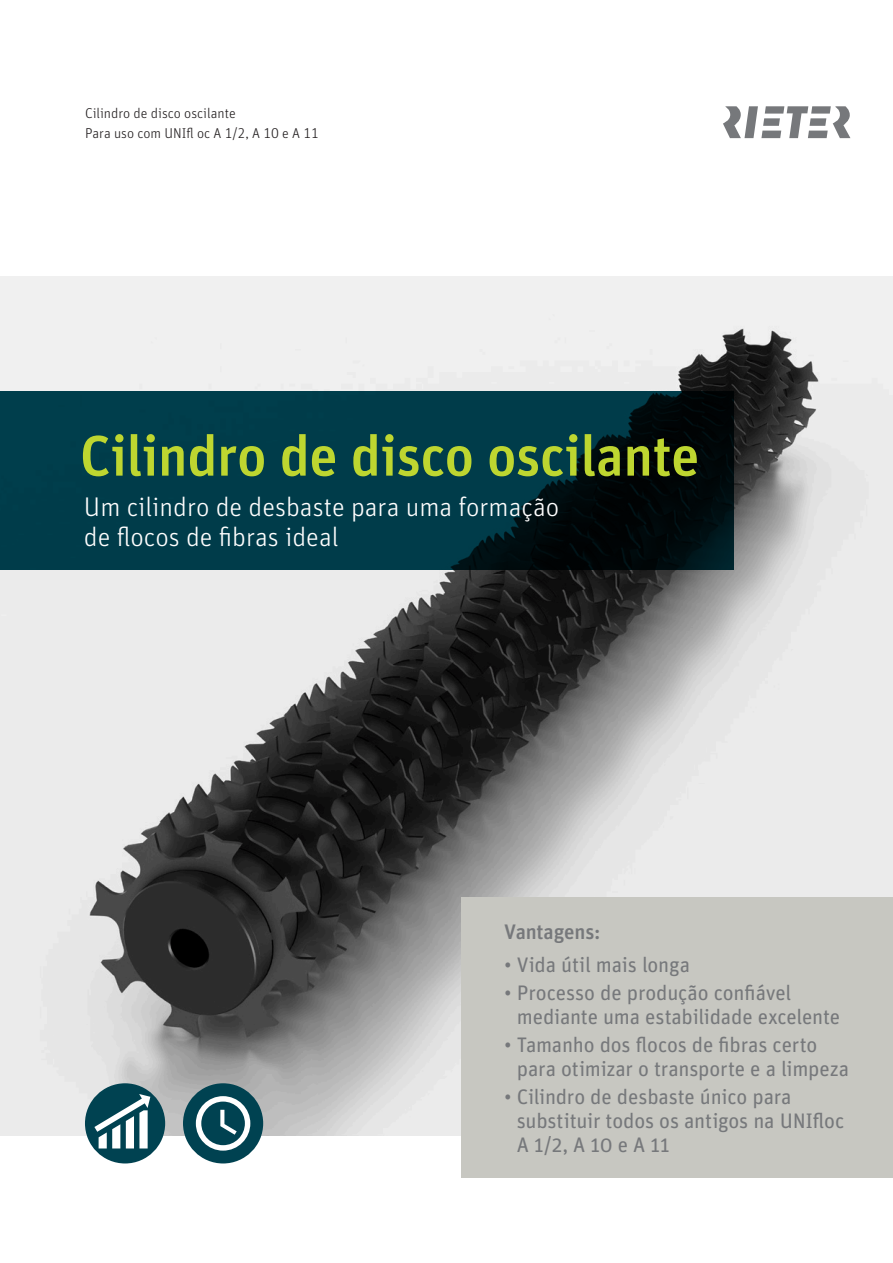
<style>
.page{position:relative;width:893px;height:1263px;background:#fff}
.page>*{position:absolute;margin:0;border:0;box-sizing:border-box;transform-origin:0 0}
.t1{font:500 57px "Unit Pro";letter-spacing:-.01em;color:#bed630}
.t2{font:300 27px/30px "Unit Pro";color:#fff}
.t3{font:21px/24px "Unit Pro";letter-spacing:-.01em;color:#76787b}
.t4{font:500 21px "Unit Pro";letter-spacing:-.01em;color:#76787b}
.t5{font:300 14.25px/20.5px "Unit Pro";color:#231f20}
</style>
<div class="page">
<svg style="left:723px;top:106px;width:127px;height:32px"></svg>
<img style="left:0;top:276px;width:893px;height:859px">
<svg style="left:0;top:391px;width:733px;height:179px;background:#00303b"></svg>
<div style="left:183px;top:1083px;width:80px;height:80px;background:#004251;border-radius:50%"></div>
<svg style="left:196px;top:1096px;width:54px;height:54px"></svg>
<div style="left:85px;top:1083px;width:80px;height:80px;background:#004251;border-radius:50%"></div>
<svg style="left:94px;top:1094px;width:56px;height:54px"></svg>
<div style="left:462px;top:897px;width:431px;height:281px;background:#c7c7c1"></div>
<p class="t5" style="left:85px;top:102px;width:236px">Cilindro de disco oscilante<br>Para uso com UNIfl oc A 1/2, A 10 e A 11</p>
<h1 class="t1" style="left:80px;top:413px;width:621px">Cilindro de disco oscilante</h1>
<p class="t2" style="left:84px;top:491px;width:477px">Um cilindro de desbaste para uma formação de flocos de fibras ideal</p>
<p class="t4" style="left:504px;top:916px;width:98px">Vantagens:</p>
<p class="t3" style="left:504px;top:951px;width:187px">• Vida útil mais longa</p>
<p class="t3" style="left:517px;top:979px;width:325px;text-indent:-13px">• Processo de produção confiável mediante uma estabilidade excelente</p>
<p class="t3" style="left:517px;top:1032px;width:334px;text-indent:-13px">• Tamanho dos flocos de fibras certo para otimizar o transporte e a limpeza</p>
<p class="t3" style="left:517px;top:1084px;width:329px;text-indent:-13px">• Cilindro de desbaste único para substituir todos os antigos na UNIfloc<br>A 1/2, A 10 e A 11</p>
</div>
